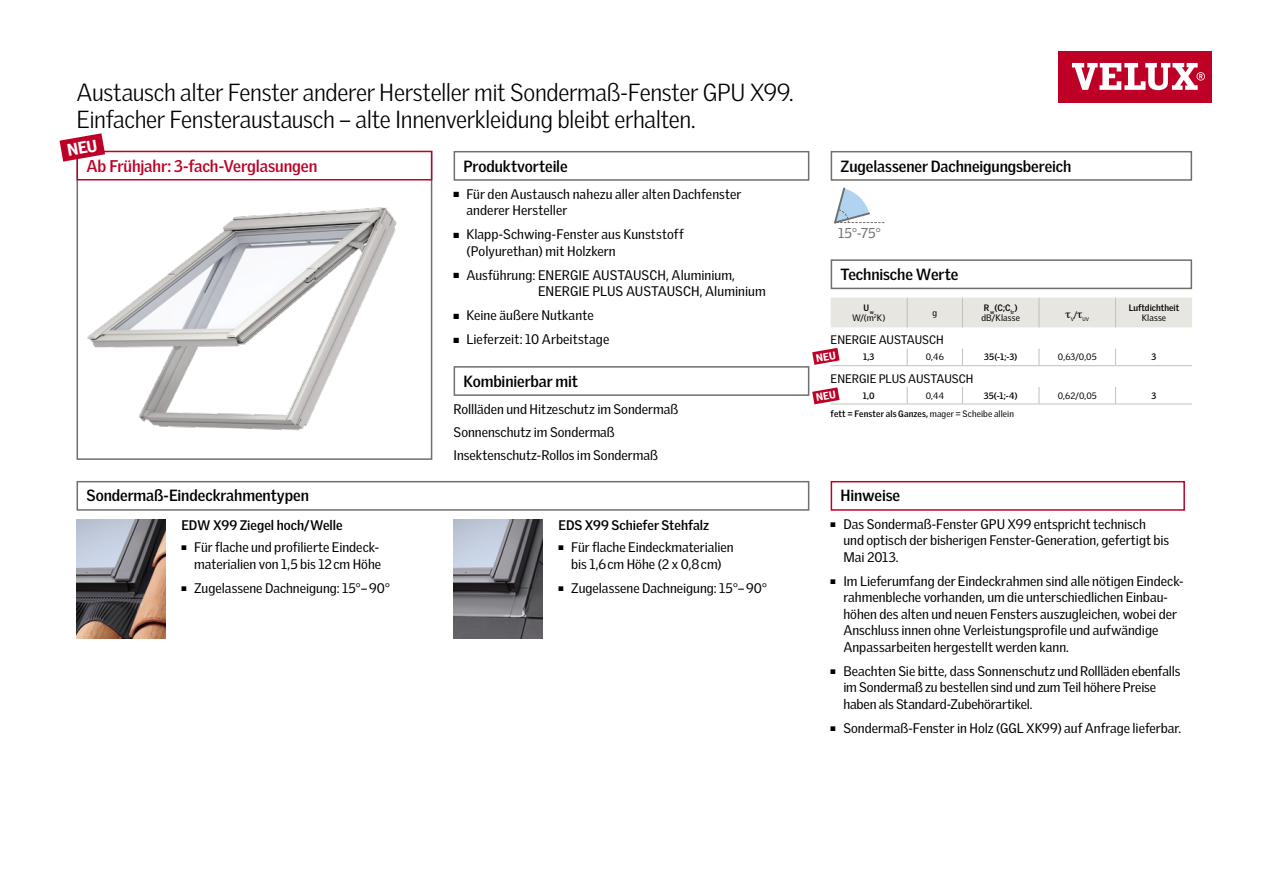
<style>
.page{position:relative;width:1263px;height:893px;background:#fff}
.page>*{position:absolute;margin:0;border:0;box-sizing:border-box;transform-origin:0 0}
.Subheadline{font:300 24px/26.2px "Velux Gothic";letter-spacing:-.015em;color:#000}
.Produktvorteilkasten{font:700 16.5px "Velux Gothic";letter-spacing:-.01em;color:#be0027}
.Kasten_Überschrift{font:700 15.75px "Velux Gothic";letter-spacing:-.005em;color:#000}
.t1{font:13.8px "Velux Gothic";color:#6f6f6e}
.Fließtext_Einzug{font:13.5px/16.5px "Velux Gothic";color:#000}
.Fließtext{font:13.5px "Velux Gothic";color:#000}
.Fließtext-2{font:700 13.5px "Velux Gothic";letter-spacing:-.005em;color:#000}
.Artikelbez__Tab{font:12px "Velux Gothic";color:#000}
.Fußnoten{font:700 9px "Velux Gothic";letter-spacing:.005em;color:#000}
.Tab_Techn__Werte{font:9px "Velux Gothic";letter-spacing:.02em;color:#000}
.Tab_Techn__Werte-2{font:700 9px "Velux Gothic";color:#000}
.t2{font:5.25px "Velux Gothic";color:#000}
.s1{font-weight:400}
</style>
<div class="page">
<div style="left:1059px;top:51px;width:153px;height:51px;background:#be0027"></div>
<svg style="left:1072px;top:63px;width:133px;height:27px"></svg>
<img style="left:80px;top:180px;width:349px;height:251px">
<div style="left:77px;top:151px;width:355px;height:309px;border:2px solid #6f6f6e"></div>
<div style="left:454px;top:366px;width:355px;height:30px;border:2px solid #6f6f6e"></div>
<div style="left:454px;top:151px;width:355px;height:30px;border:2px solid #6f6f6e"></div>
<div style="left:831px;top:151px;width:361px;height:30px;border:2px solid #6f6f6e"></div>
<div style="left:77px;top:481px;width:732px;height:30px;border:2px solid #6f6f6e"></div>
<img style="left:454px;top:520px;width:89px;height:119px">
<img style="left:77px;top:520px;width:89px;height:119px">
<div style="left:831px;top:481px;width:354px;height:30px;border:2px solid #be0027"></div>
<svg style="left:834px;top:187px;width:50px;height:37px"></svg>
<div style="left:77px;top:151px;width:355px;height:29px;border:2px solid #be0027"></div>
<div style="left:831px;top:259px;width:361px;height:30px;border:2px solid #6f6f6e"></div>
<svg style="left:907px;top:349px;width:1px;height:16px"></svg>
<svg style="left:962px;top:349px;width:1px;height:16px"></svg>
<svg style="left:1039px;top:349px;width:1px;height:16px"></svg>
<svg style="left:1115px;top:349px;width:1px;height:16px"></svg>
<svg style="left:907px;top:387px;width:1px;height:17px"></svg>
<svg style="left:962px;top:387px;width:1px;height:17px"></svg>
<svg style="left:1039px;top:387px;width:1px;height:17px"></svg>
<svg style="left:1115px;top:387px;width:1px;height:17px"></svg>
<hr style="left:831px;top:404px;width:76px;height:1px;background:#c0c0bc">
<hr style="left:907px;top:404px;width:55px;height:1px;background:#c0c0bc">
<hr style="left:962px;top:404px;width:77px;height:1px;background:#c0c0bc">
<hr style="left:1039px;top:404px;width:76px;height:1px;background:#c0c0bc">
<hr style="left:1115px;top:404px;width:77px;height:1px;background:#c0c0bc">
<hr style="left:831px;top:365px;width:76px;height:1px;background:#c0c0bc">
<hr style="left:907px;top:365px;width:55px;height:1px;background:#c0c0bc">
<hr style="left:962px;top:365px;width:77px;height:1px;background:#c0c0bc">
<hr style="left:1039px;top:365px;width:76px;height:1px;background:#c0c0bc">
<hr style="left:1115px;top:365px;width:77px;height:1px;background:#c0c0bc">
<div style="left:831px;top:298px;width:361px;height:29px;background:#e7e6e1"></div>
<svg style="left:60px;top:133px;width:45px;height:29px"></svg>
<svg style="left:812px;top:387px;width:27px;height:17px"></svg>
<svg style="left:812px;top:348px;width:27px;height:17px"></svg>
<p class="Subheadline" style="left:77px;top:79px;width:718px">Austausch alter Fenster anderer Hersteller mit Sondermaß-Fenster GPU X99.<br>Einfacher Fensteraustausch – alte Innenverkleidung bleibt erhalten.</p>
<p class="Produktvorteilkasten" style="left:87px;top:155px;width:232px">Ab Frühjahr: 3-fach-Verglasungen</p>
<p class="Kasten_Überschrift" style="left:87px;top:486px;width:224px">Sondermaß-Eindeckrahmentypen</p>
<p class="Fließtext-2" style="left:181px;top:516px;width:163px">EDW X99 Ziegel hoch/Welle</p>
<p class="Fließtext_Einzug" style="left:181px;top:539px;width:201px;text-align:right">■ Für flache und profilierte Eindeck&shy;materialien von 1,5 bis 12cm Höhe</p>
<p class="Fließtext_Einzug" style="left:181px;top:580px;width:210px">■ Zugelassene Dachneigung: 15°–90°</p>
<p class="Kasten_Überschrift" style="left:464px;top:156px;width:106px">Produktvorteile</p>
<p class="Fließtext_Einzug" style="left:466px;top:186px;width:277px;text-indent:-13px">■ Für den Austausch nahezu aller alten Dachfenster anderer Hersteller</p>
<p class="Fließtext_Einzug" style="left:466px;top:226px;width:219px;text-indent:-13px">■ Klapp-Schwing-Fenster aus Kunststoff (Polyurethan) mit Holzkern</p>
<p class="Fließtext_Einzug" style="left:538px;top:266px;width:229px;text-indent:-84px">■ Ausführung: ENERGIE AUSTAUSCH, Aluminium,<br>ENERGIE PLUS AUSTAUSCH, Aluminium</p>
<p class="Fließtext_Einzug" style="left:454px;top:307px;width:142px">■ Keine äußere Nutkante</p>
<p class="Fließtext_Einzug" style="left:454px;top:331px;width:157px">■ Lieferzeit: 10 Arbeitstage</p>
<p class="Kasten_Überschrift" style="left:464px;top:371px;width:116px">Kombinierbar mit</p>
<p class="Fließtext" style="left:454px;top:401px;width:226px">Rollläden und Hitzeschutz im Sondermaß</p>
<p class="Fließtext" style="left:454px;top:424px;width:163px">Sonnenschutz im Sondermaß</p>
<p class="Fließtext" style="left:454px;top:447px;width:206px">Insektenschutz-Rollos im Sondermaß</p>
<p class="Fließtext-2" style="left:558px;top:516px;width:152px">EDS X99 Schiefer Stehfalz</p>
<p class="Fließtext_Einzug" style="left:558px;top:539px;width:177px;text-align:center">■ Für flache Eindeckmaterialien bis 1,6cm Höhe (2 x 0,8cm)</p>
<p class="Fließtext_Einzug" style="left:558px;top:580px;width:210px">■ Zugelassene Dachneigung: 15°–90°</p>
<p class="Kasten_Überschrift" style="left:841px;top:156px;width:232px">Zugelassener Dachneigungsbereich</p>
<p class="t1" style="left:838px;top:225px;width:44px">15°-75°</p>
<p class="Kasten_Überschrift" style="left:841px;top:264px;width:119px">Technische Werte</p>
<p class="Fußnoten" style="left:863px;top:302px;width:12px">U<sub>w</sub></p>
<p class="Tab_Techn__Werte" style="left:852px;top:312px;width:35px">W/(m<sup>2</sup>K)</p>
<p class="Tab_Techn__Werte" style="left:932px;top:307px;width:6px">g</p>
<p class="Fußnoten" style="left:984px;top:302px;width:35px">R <sub>w</sub>(C;C<sub>tr</sub>)</p>
<p class="Tab_Techn__Werte" style="left:981px;top:312px;width:40px">dB/Klasse</p>
<p class="t2" style="left:1071px;top:315px;width:20px">V<sup>/</sup> UV</p>
<p class="Fußnoten" style="left:1129px;top:302px;width:52px">Luftdichtheit</p>
<p class="Tab_Techn__Werte" style="left:1142px;top:312px;width:26px">Klasse</p>
<p class="Artikelbez__Tab" style="left:831px;top:333px;width:115px">ENERGIE AUSTAUSCH</p>
<p class="Tab_Techn__Werte-2" style="left:863px;top:351px;width:13px">1,3</p>
<p class="Tab_Techn__Werte" style="left:926px;top:352px;width:19px">0,46</p>
<p class="Tab_Techn__Werte-2" style="left:984px;top:351px;width:34px">35(-1;-3)</p>
<p class="Tab_Techn__Werte" style="left:1058px;top:352px;width:40px">0,63/0,05</p>
<p class="Tab_Techn__Werte-2" style="left:1151px;top:351px;width:6px">3</p>
<p class="Artikelbez__Tab" style="left:831px;top:371px;width:144px">ENERGIE PLUS AUSTAUSCH</p>
<p class="Tab_Techn__Werte-2" style="left:863px;top:390px;width:13px">1,0</p>
<p class="Tab_Techn__Werte" style="left:926px;top:390px;width:20px">0,44</p>
<p class="Tab_Techn__Werte-2" style="left:984px;top:390px;width:35px">35(-1;-4)</p>
<p class="Tab_Techn__Werte" style="left:1058px;top:390px;width:41px">0,62/0,05</p>
<p class="Tab_Techn__Werte-2" style="left:1151px;top:390px;width:6px">3</p>
<p class="Fußnoten" style="left:831px;top:408px;width:185px">fett = Fenster als Ganzes, <span class="s1">mager = Scheibe allein</span></p>
<p class="Kasten_Überschrift" style="left:841px;top:486px;width:61px">Hinweise</p>
<p class="Fließtext_Einzug" style="left:843px;top:516px;width:327px;text-indent:-13px">■ Das Sondermaß-Fenster GPU X99 entspricht technisch und optisch der bisherigen Fenster-Generation, gefertigt bis<br>Mai 2013.</p>
<p class="Fließtext_Einzug" style="left:843px;top:572px;width:342px;text-indent:-13px">■ Im Lieferumfang der Eindeckrahmen sind alle nötigen Eindeck&shy;rahmenbleche vorhanden, um die unterschiedlichen Einbau&shy;höhen des alten und neuen Fensters auszugleichen, wobei der Anschluss innen ohne Verleistungsprofile und aufwändige Anpassarbeiten hergestellt werden kann.</p>
<p class="Fließtext_Einzug" style="left:843px;top:662px;width:338px;text-indent:-13px">■ Beachten Sie bitte, dass Sonnenschutz und Rollläden ebenfalls im Sondermaß zu bestellen sind und zum Teil höhere Preise haben als Standard-Zubehörartikel.</p>
<p class="Fließtext_Einzug" style="left:831px;top:719px;width:352px">■ Sondermaß-Fenster in Holz (GGL XK99) auf Anfrage lieferbar.</p>
</div>
